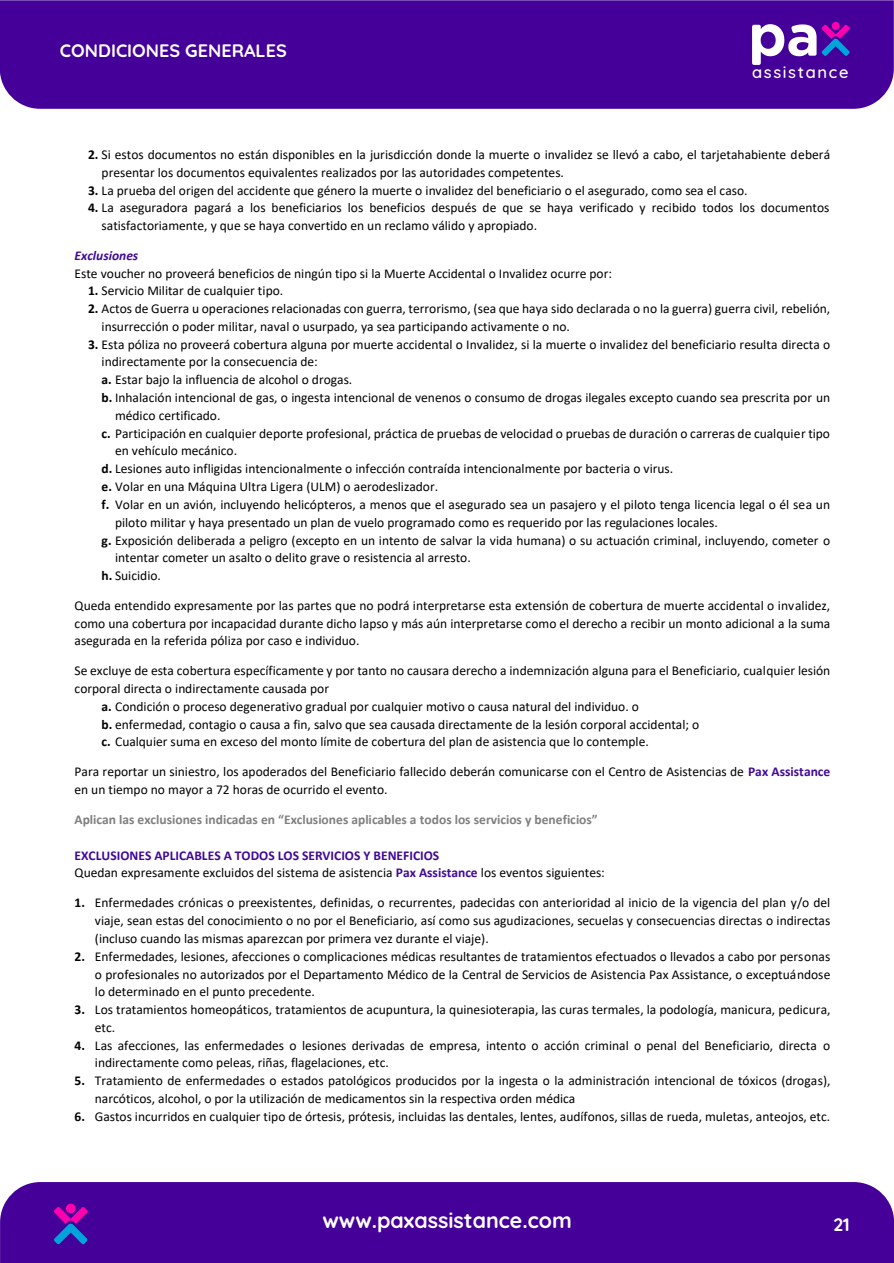
<style>
.page{position:relative;width:894px;height:1263px;background:#fff}
.page>*{position:absolute;margin:0;border:0;box-sizing:border-box;transform-origin:0 0}
.t1{font:700 21.45px "Quicksand";color:#fff}
.t2{font:700 18px "Quicksand";color:#fff}
.t3{font:500 16.5px "Quicksand";letter-spacing:.1em;color:#fff}
.t4{font:13.5px/17.7px "Calibri";color:#000}
.t5{font:700 13.5px "Calibri";letter-spacing:-.005em;color:#7f7f7f}
.t6{font:italic 700 13.5px "Calibri";color:#400999}
.s1{font-weight:700}
.s2{font-weight:700;color:#400999}
</style>
<div class="page">
<div style="left:0;top:0;width:893px;height:109px;background:#409"></div>
<svg style="left:751px;top:24px;width:98px;height:41px"></svg>
<div style="left:831px;top:22px;width:8px;height:8px;background:#ff00ae;border-radius:50%"></div>
<div style="left:0;top:1182px;width:893px;height:81px;background:#409"></div>
<svg style="left:54px;top:1207px;width:33px;height:37px"></svg>
<div style="left:66px;top:1203px;width:9px;height:10px;background:#ff00ae;border-radius:50%"></div>
<h2 class="t2" style="left:60px;top:35px;width:228px">CONDICIONES GENERALES</h2>
<p class="t3" style="left:751px;top:59px;width:98px">assistance</p>
<p class="t4" style="left:102px;top:145px;width:729px;text-indent:-13px"><span class="s1">2.</span> Si estos documentos no están disponibles en la jurisdicción donde la muerte o invalidez se llevó a cabo, el tarjetahabiente deberá presentar los documentos equivalentes realizados por las autoridades competentes.</p>
<p class="t4" style="left:88px;top:181px;width:660px"><span class="s1">3.</span> La prueba del origen del accidente que género la muerte o invalidez del beneficiario o el asegurado, como sea el caso.</p>
<p class="t4" style="left:102px;top:198px;width:729px;text-indent:-13px"><span class="s1">4.</span> La aseguradora pagará a los beneficiarios los beneficios después de que se haya verificado y recibido todos los documentos satisfactoriamente, y que se haya convertido en un reclamo válido y apropiado.</p>
<p class="t6" style="left:75px;top:246px;width:65px">Exclusiones</p>
<p class="t4" style="left:75px;top:264px;width:539px">Este voucher no proveerá beneficios de ningún tipo si la Muerte Accidental o Invalidez ocurre por:</p>
<p class="t4" style="left:88px;top:282px;width:196px"><span class="s1">1.</span> Servicio Militar de cualquier tipo.</p>
<p class="t4" style="left:102px;top:299px;width:729px;text-indent:-14px"><span class="s1">2.</span> Actos de Guerra u operaciones relacionadas con guerra, terrorismo, (sea que haya sido declarada o no la guerra) guerra civil, rebelión, insurrección o poder militar, naval o usurpado, ya sea participando activamente o no.</p>
<p class="t4" style="left:88px;top:335px;width:743px"><span class="s1">3.</span> Esta póliza no proveerá cobertura alguna por muerte accidental o Invalidez, si la muerte o invalidez del beneficiario resulta directa o</p>
<p class="t4" style="left:102px;top:353px;width:218px">indirectamente por la consecuencia de:</p>
<p class="t4" style="left:102px;top:371px;width:252px"><span class="s1">a.</span> Estar bajo la influencia de alcohol o drogas.</p>
<p class="t4" style="left:102px;top:388px;width:729px"><span class="s1">b.</span> Inhalación intencional de gas, o ingesta intencional de venenos o consumo de drogas ilegales excepto cuando sea prescrita por un</p>
<p class="t4" style="left:115px;top:406px;width:107px">médico certificado.</p>
<p class="t4" style="left:102px;top:424px;width:729px"><span class="s1">c.</span> Participación en cualquier deporte profesional, práctica de pruebas de velocidad o pruebas de duración o carreras de cualquier tipo</p>
<p class="t4" style="left:115px;top:442px;width:123px">en vehículo mecánico.</p>
<p class="t4" style="left:102px;top:459px;width:573px"><span class="s1">d.</span> Lesiones auto infligidas intencionalmente o infección contraída intencionalmente por bacteria o virus.</p>
<p class="t4" style="left:102px;top:477px;width:338px"><span class="s1">e.</span> Volar en una Máquina Ultra Ligera (ULM) o aerodeslizador.</p>
<p class="t4" style="left:102px;top:495px;width:729px"><span class="s1">f.</span> Volar en un avión, incluyendo helicópteros, a menos que el asegurado sea un pasajero y el piloto tenga licencia legal o él sea un</p>
<p class="t4" style="left:115px;top:513px;width:604px">piloto militar y haya presentado un plan de vuelo programado como es requerido por las regulaciones locales.</p>
<p class="t4" style="left:102px;top:531px;width:729px"><span class="s1">g.</span> Exposición deliberada a peligro (excepto en un intento de salvar la vida humana) o su actuación criminal, incluyendo, cometer o</p>
<p class="t4" style="left:115px;top:548px;width:357px">intentar cometer un asalto o delito grave o resistencia al arresto.</p>
<p class="t4" style="left:102px;top:566px;width:61px"><span class="s1">h.</span> Suicidio.</p>
<p class="t4" style="left:75px;top:596px;width:757px;text-align:justify">Queda entendido expresamente por las partes que no podrá interpretarse esta extensión de cobertura de muerte accidental o invalidez, como una cobertura por incapacidad durante dicho lapso y más aún interpretarse como el derecho a recibir un monto adicional a la suma asegurada en la referida póliza por caso e individuo.</p>
<p class="t4" style="left:75px;top:661px;width:757px">Se excluye de esta cobertura específicamente y por tanto no causara derecho a indemnización alguna para el Beneficiario, cualquier lesión</p>
<p class="t4" style="left:75px;top:679px;width:256px">corporal directa o indirectamente causada por</p>
<p class="t4" style="left:102px;top:697px;width:538px"><span class="s1">a.</span> Condición o proceso degenerativo gradual por cualquier motivo o causa natural del individuo. o</p>
<p class="t4" style="left:102px;top:715px;width:599px"><span class="s1">b.</span> enfermedad, contagio o causa a fin, salvo que sea causada directamente de la lesión corporal accidental; o</p>
<p class="t4" style="left:102px;top:732px;width:548px"><span class="s1">c.</span> Cualquier suma en exceso del monto límite de cobertura del plan de asistencia que lo contemple.</p>
<p class="t4" style="left:75px;top:762px;width:756px">Para reportar un siniestro, los apoderados del Beneficiario fallecido deberán comunicarse con el Centro de Asistencias de <span class="s2">Pax Assistance </span>en un tiempo no mayor a 72 horas de ocurrido el evento.</p>
<p class="t5" style="left:75px;top:809px;width:524px">Aplican las exclusiones indicadas en “Exclusiones aplicables a todos los servicios y beneficios”</p>
<p class="t4" style="left:75px;top:846px;width:531px"><span class="s2">EXCLUSIONES APLICABLES A TODOS LOS SERVICIOS Y BENEFICIOS<br></span>Quedan expresamente excluidos del sistema de asistencia <span class="s2">Pax Assistance</span> los eventos siguientes:</p>
<p class="t4" style="left:95px;top:893px;width:736px;text-align:justify;text-indent:-20px"><span class="s1">1.</span> Enfermedades crónicas o preexistentes, definidas, o recurrentes, padecidas con anterioridad al inicio de la vigencia del plan y/o del viaje, sean estas del conocimiento o no por el Beneficiario, así como sus agudizaciones, secuelas y consecuencias directas o indirectas (incluso cuando las mismas aparezcan por primera vez durante el viaje).</p>
<p class="t4" style="left:95px;top:947px;width:736px;text-align:justify;text-indent:-20px"><span class="s1">2.</span> Enfermedades, lesiones, afecciones o complicaciones médicas resultantes de tratamientos efectuados o llevados a cabo por personas o profesionales no autorizados por el Departamento Médico de la Central de Servicios de Asistencia Pax Assistance, o exceptuándose lo determinado en el punto precedente.</p>
<p class="t4" style="left:95px;top:1000px;width:736px;text-indent:-20px"><span class="s1">3.</span> Los tratamientos homeopáticos, tratamientos de acupuntura, la quinesioterapia, las curas termales, la podología, manicura, pedicura, etc.</p>
<p class="t4" style="left:95px;top:1036px;width:736px;text-indent:-20px"><span class="s1">4.</span> Las afecciones, las enfermedades o lesiones derivadas de empresa, intento o acción criminal o penal del Beneficiario, directa o indirectamente como peleas, riñas, flagelaciones, etc.</p>
<p class="t4" style="left:95px;top:1071px;width:736px;text-indent:-20px"><span class="s1">5.</span> Tratamiento de enfermedades o estados patológicos producidos por la ingesta o la administración intencional de tóxicos (drogas), narcóticos, alcohol, o por la utilización de medicamentos sin la respectiva orden médica</p>
<p class="t4" style="left:74px;top:1107px;width:756px"><span class="s1">6.</span> Gastos incurridos en cualquier tipo de órtesis, prótesis, incluidas las dentales, lentes, audífonos, sillas de rueda, muletas, anteojos, etc.</p>
<h1 class="t1" style="left:322px;top:1202px;width:251px">www.paxassistance.com</h1>
<h2 class="t2" style="left:833px;top:1210px;width:18px">21</h2>
</div>
